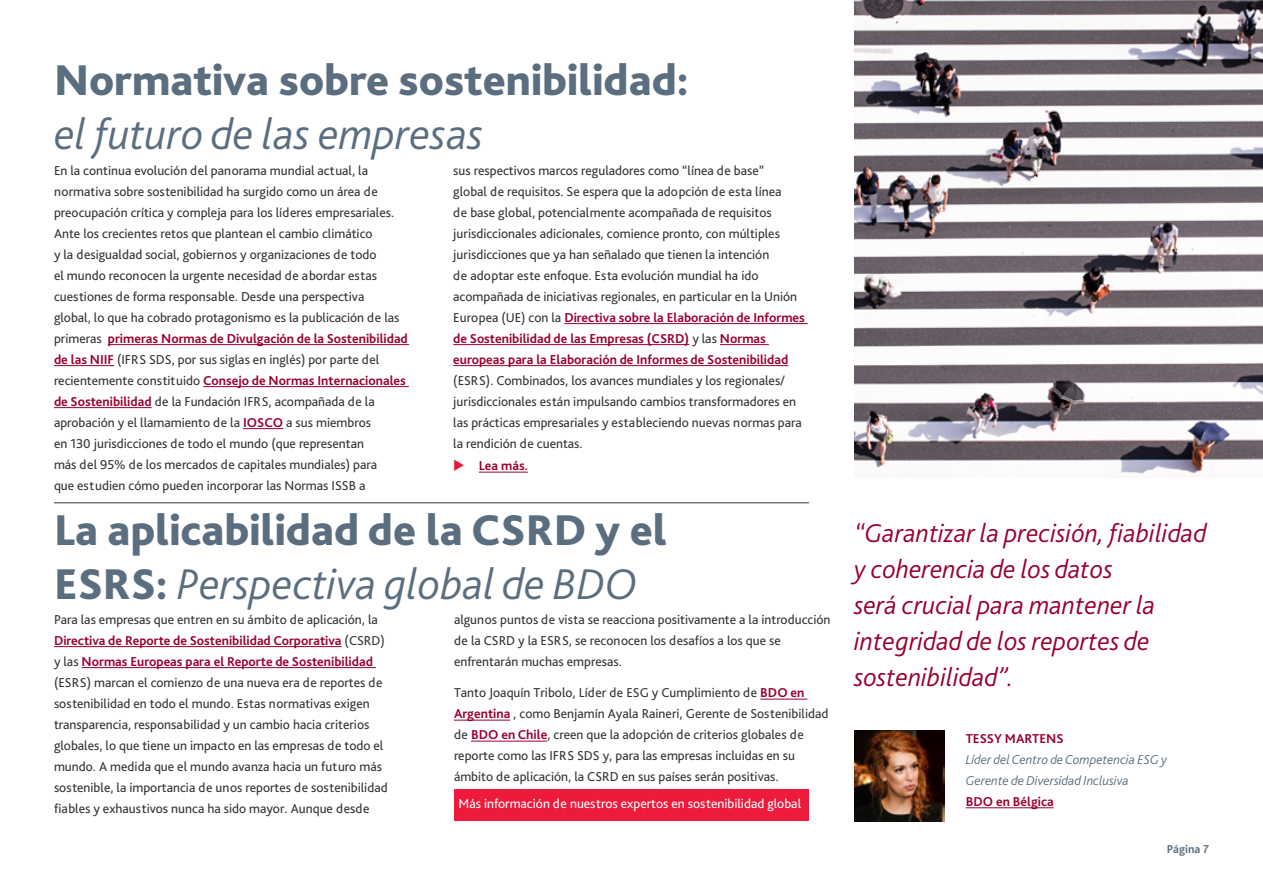
<style>
.page{position:relative;width:1263px;height:893px;background:#fff}
.page>*{position:absolute;margin:0;border:0;box-sizing:border-box;transform-origin:0 0}
.t1{font:800 45px/54px "Bliss 2";color:#5b6e7f}
.t2{font:italic 300 45px "Bliss 2";color:#5b6e7f}
.t3{font:italic 300 27px/36px "Bliss 2";color:#98002e}
.t4{font:13.5px/21px "Bliss Pro";color:#333}
.t5{font:700 13.5px/21px "Bliss 2";color:#98002e}
.t6{font:italic 300 13.5px/21px "Bliss 2";color:#5b6e7f}
.t7{font:13.5px "Bliss Pro";color:#fff}
.t8{font:700 12px "Bliss 2";color:#5b6e7f}
.s1{font-family:"Bliss Pro";font-weight:400;color:#333}
.s2{font-family:"Bliss 2";font-weight:700;color:#98002e}
.s3{font-weight:300;font-style:italic}
</style>
<div class="page">
<hr style="left:108px;top:344px;width:301px;height:1px;background:#98002e">
<hr style="left:54px;top:365px;width:60px;height:1px;background:#98002e">
<hr style="left:203px;top:386px;width:206px;height:1px;background:#98002e">
<hr style="left:54px;top:407px;width:98px;height:1px;background:#98002e">
<hr style="left:243px;top:428px;width:40px;height:1px;background:#98002e">
<hr style="left:564px;top:323px;width:244px;height:1px;background:#98002e">
<hr style="left:453px;top:344px;width:236px;height:1px;background:#98002e">
<hr style="left:720px;top:344px;width:49px;height:1px;background:#98002e">
<hr style="left:453px;top:365px;width:335px;height:1px;background:#98002e">
<hr style="left:479px;top:472px;width:49px;height:1px;background:#98002e">
<hr style="left:54px;top:646px;width:288px;height:1px;background:#98002e">
<hr style="left:82px;top:667px;width:294px;height:1px;background:#98002e">
<div style="left:454px;top:790px;width:355px;height:31px;background:#ed1a3b"></div>
<hr style="left:760px;top:699px;width:47px;height:1px;background:#98002e">
<hr style="left:454px;top:720px;width:56px;height:1px;background:#98002e">
<hr style="left:471px;top:741px;width:76px;height:1px;background:#98002e">
<hr style="left:54px;top:503px;width:755px;height:1px;background:#333">
<hr style="left:966px;top:807px;width:88px;height:1px;background:#98002e">
<img style="left:854px;top:731px;width:90px;height:90px">
<img style="left:854px;top:0;width:409px;height:474px">
<h1 class="t1" style="left:54px;top:51px;width:636px">Normativa sobre sostenibilidad:</h1>
<h1 class="t2" style="left:54px;top:106px;width:431px">el futuro de las empresas</h1>
<p class="t4" style="left:54px;top:159px;width:347px">En la continua evolución del panorama mundial actual, la normativa sobre sostenibilidad ha surgido como un área de preocupación crítica y compleja para los líderes empresariales.<br>Ante los crecientes retos que plantean el cambio climático<br>y la desigualdad social, gobiernos y organizaciones de todo<br>el mundo reconocen la urgente necesidad de abordar estas cuestiones de forma responsable. Desde una perspectiva global, lo que ha cobrado protagonismo es la publicación de las</p>
<p class="t5" style="left:54px;top:327px;width:355px"><span class="s1">primeras</span> primeras Normas de Divulgación de la Sostenibilidad</p>
<p class="t4" style="left:54px;top:348px;width:327px"><span class="s2">de las NIIF</span> (IFRS SDS, por sus siglas en inglés) por parte del</p>
<p class="t5" style="left:54px;top:369px;width:353px"><span class="s1">recientemente constituido</span> Consejo de Normas Internacionales</p>
<p class="t4" style="left:54px;top:390px;width:325px"><span class="s2">de Sostenibilidad</span> de la Fundación IFRS, acompañada de la aprobación y el llamamiento de la <span class="s2">IOSCO</span> a sus miembros en 130 jurisdicciones de todo el mundo (que representan más del 95% de los mercados de capitales mundiales) para que estudien cómo pueden incorporar las Normas ISSB a</p>
<p class="t4" style="left:453px;top:159px;width:345px">sus respectivos marcos reguladores como “línea de base” global de requisitos. Se espera que la adopción de esta línea de base global, potencialmente acompañada de requisitos jurisdiccionales adicionales, comience pronto, con múltiples jurisdicciones que ya han señalado que tienen la intención<br>de adoptar este enfoque. Esta evolución mundial ha ido acompañada de iniciativas regionales, en particular en la Unión</p>
<p class="t5" style="left:453px;top:306px;width:353px"><span class="s1">Europea (UE) con la</span> Directiva sobre la Elaboración de Informes de Sostenibilidad de las Empresas (CSRD) <span class="s1">y las</span> Normas europeas para la Elaboración de Informes de Sostenibilidad</p>
<p class="t4" style="left:453px;top:369px;width:350px">(ESRS). Combinados, los avances mundiales y los regionales/ jurisdiccionales están impulsando cambios transformadores en las prácticas empresariales y estableciendo nuevas normas para la rendición de cuentas.</p>
<p class="t5" style="left:479px;top:455px;width:51px">Lea más.</p>
<h1 class="t1" style="left:54px;top:502px;width:614px">La aplicabilidad de la CSRD y el<br>ESRS: <span class="s3">Perspectiva global de BDO</span></h1>
<p class="t4" style="left:54px;top:608px;width:325px">Para las empresas que entren en su ámbito de aplicación, la</p>
<p class="t5" style="left:54px;top:629px;width:332px">Directiva de Reporte de Sostenibilidad Corporativa <span class="s1">(CSRD) y las</span> Normas Europeas para el Reporte de Sostenibilidad</p>
<p class="t4" style="left:54px;top:671px;width:335px">(ESRS) marcan el comienzo de una nueva era de reportes de sostenibilidad en todo el mundo. Estas normativas exigen transparencia, responsabilidad y un cambio hacia criterios globales, lo que tiene un impacto en las empresas de todo el mundo. A medida que el mundo avanza hacia un futuro más sostenible, la importancia de unos reportes de sostenibilidad fiables y exhaustivos nunca ha sido mayor. Aunque desde</p>
<p class="t4" style="left:454px;top:608px;width:378px">algunos puntos de vista se reacciona positivamente a la introducción de la CSRD y la ESRS, se reconocen los desafíos a los que se enfrentarán muchas empresas.</p>
<p class="t4" style="left:454px;top:682px;width:376px">Tanto Joaquín Tribolo, Líder de ESG y Cumplimiento de <span class="s2">BDO en Argentina</span> , como Benjamín Ayala Raineri, Gerente de Sostenibilidad de <span class="s2">BDO en Chile</span>, creen que la adopción de criterios globales de reporte como las IFRS SDS y, para las empresas incluidas en su ámbito de aplicación, la CSRD en sus países serán positivas.</p>
<p class="t7" style="left:458px;top:795px;width:344px">Más información de nuestros expertos en sostenibilidad global</p>
<h2 class="t3" style="left:854px;top:514px;width:354px">“Garantizar la precisión, fiabilidad y coherencia de los datos<br>será crucial para mantener la integridad de los reportes de sostenibilidad”.</h2>
<p class="t5" style="left:966px;top:727px;width:99px">TESSY MARTENS</p>
<p class="t6" style="left:966px;top:748px;width:203px">Líder del Centro de Competencia ESG y<br>Gerente de Diversidad Inclusiva</p>
<p class="t5" style="left:966px;top:790px;width:90px">BDO en Bélgica</p>
<p class="t8" style="left:1167px;top:842px;width:44px">Página 7</p>
</div>
